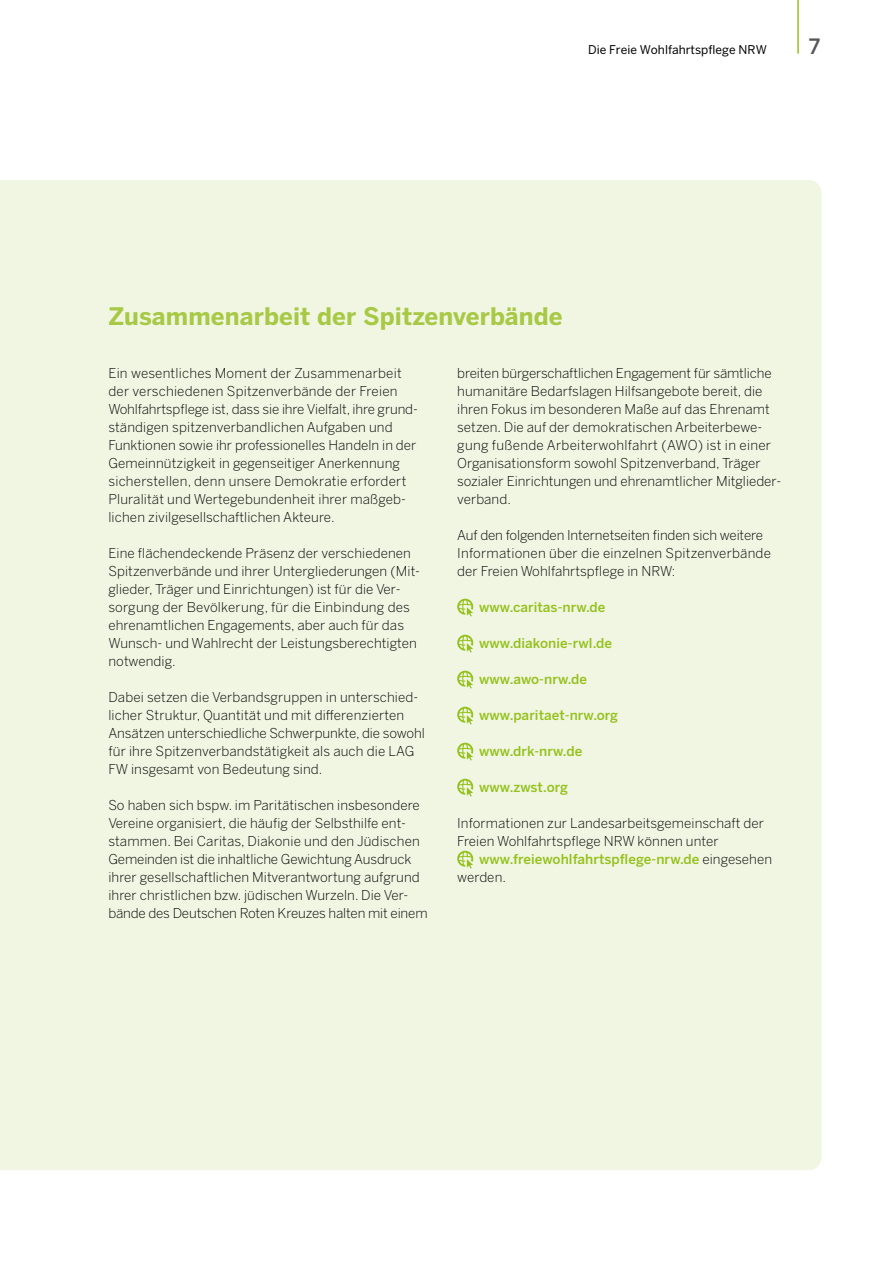
<style>
.page{position:relative;width:893px;height:1263px;background:#fff}
.page>*{position:absolute;margin:0;border:0;box-sizing:border-box;transform-origin:0 0}
.t1{font:700 24px "Benton Sans";letter-spacing:.005em;color:#a8c946}
.t2{font:500 21px "Benton Sans";color:#565656}
.t3{font:300 13.5px/18px "Benton Sans";letter-spacing:.005em;color:#000}
.t4{font:500 13.5px/18px "Benton Sans";letter-spacing:.005em;color:#94c11c}
.t5{font:12px "Benton Sans";color:#000}
.s1{font-weight:300;color:#000}
</style>
<div class="page">
<div style="left:0;top:180px;width:821px;height:990px;background:#f1f6e3"></div>
<hr style="left:797px;top:0;width:2px;height:54px;background:#94c11c">
<svg style="left:457px;top:599px;width:16px;height:18px"></svg>
<svg style="left:457px;top:635px;width:16px;height:18px"></svg>
<svg style="left:457px;top:671px;width:16px;height:18px"></svg>
<svg style="left:457px;top:707px;width:16px;height:18px"></svg>
<svg style="left:457px;top:743px;width:16px;height:18px"></svg>
<svg style="left:457px;top:779px;width:16px;height:18px"></svg>
<svg style="left:457px;top:851px;width:16px;height:18px"></svg>
<p class="t5" style="left:588px;top:42px;width:180px">Die Freie Wohlfahrtspflege NRW</p>
<h2 class="t2" style="left:809px;top:33px;width:13px">7</h2>
<h1 class="t1" style="left:108px;top:301px;width:456px">Zusammenarbeit der Spitzenverbände</h1>
<p class="t3" style="left:108px;top:364px;width:311px">Ein wesentliches Moment der Zusammenarbeit der verschiedenen Spitzenverbände der Freien Wohlfahrtspflege ist, dass sie ihre Vielfalt, ihre grund&shy;ständigen spitzenverbandlichen Aufgaben und Funktionen sowie ihr professionelles Handeln in der Gemeinnützigkeit in gegenseitiger Anerkennung sicherstellen, denn unsere Demokratie erfordert Pluralität und Wertegebundenheit ihrer maßgeb&shy;lichen zivilgesellschaftlichen Akteure.</p>
<p class="t3" style="left:108px;top:544px;width:313px">Eine flächendeckende Präsenz der verschiedenen Spitzenverbände und ihrer Untergliederungen (Mit&shy;glieder, Träger und Einrichtungen) ist für die Ver&shy;sorgung der Bevölkerung, für die Einbindung des ehrenamtlichen Engagements, aber auch für das Wunsch- und Wahlrecht der Leistungsberechtigten notwendig.</p>
<p class="t3" style="left:108px;top:688px;width:318px">Dabei setzen die Verbandsgruppen in unterschied&shy;licher Struktur, Quantität und mit differenzierten Ansätzen unterschiedliche Schwerpunkte, die sowohl für ihre Spitzenverbandstätigkeit als auch die LAG FW insgesamt von Bedeutung sind.</p>
<p class="t3" style="left:108px;top:796px;width:321px">So haben sich bspw. im Paritätischen insbesondere Vereine organisiert, die häufig der Selbsthilfe ent&shy;stammen. Bei Caritas, Diakonie und den Jüdischen Gemeinden ist die inhaltliche Gewichtung Ausdruck ihrer gesellschaftlichen Mitverantwortung aufgrund ihrer christlichen bzw. jüdischen Wurzeln. Die Ver&shy;bände des Deutschen Roten Kreuzes halten mit einem</p>
<p class="t3" style="left:457px;top:364px;width:325px">breiten bürgerschaftlichen Engagement für sämtliche humanitäre Bedarfslagen Hilfsangebote bereit, die ihren Fokus im besonderen Maße auf das Ehrenamt setzen. Die auf der demokratischen Arbeiterbewe&shy;gung fußende Arbeiterwohlfahrt (AWO) ist in einer Organisationsform sowohl Spitzenverband, Träger sozialer Einrichtungen und ehrenamtlicher Mitglieder&shy;verband.</p>
<p class="t3" style="left:457px;top:526px;width:315px">Auf den folgenden Internetseiten finden sich weitere<br>Informationen über die einzelnen Spitzenverbände der Freien Wohlfahrtspflege in NRW:</p>
<p class="t4" style="left:479px;top:598px;width:128px">www.caritas-nrw.de</p>
<p class="t4" style="left:479px;top:634px;width:134px">www.diakonie-rwl.de</p>
<p class="t4" style="left:479px;top:670px;width:109px">www.awo-nrw.de</p>
<p class="t4" style="left:479px;top:706px;width:140px">www.paritaet-nrw.org</p>
<p class="t4" style="left:479px;top:742px;width:105px">www.drk-nrw.de</p>
<p class="t4" style="left:479px;top:778px;width:90px">www.zwst.org</p>
<p class="t3" style="left:457px;top:814px;width:308px">Informationen zur Landesarbeitsgemeinschaft der<br>Freien Wohlfahrtspflege NRW können unter</p>
<p class="t4" style="left:457px;top:850px;width:316px;text-indent:22px">www.freiewohlfahrtspflege-nrw.de <span class="s1">eingesehen werden.</span></p>
</div>
